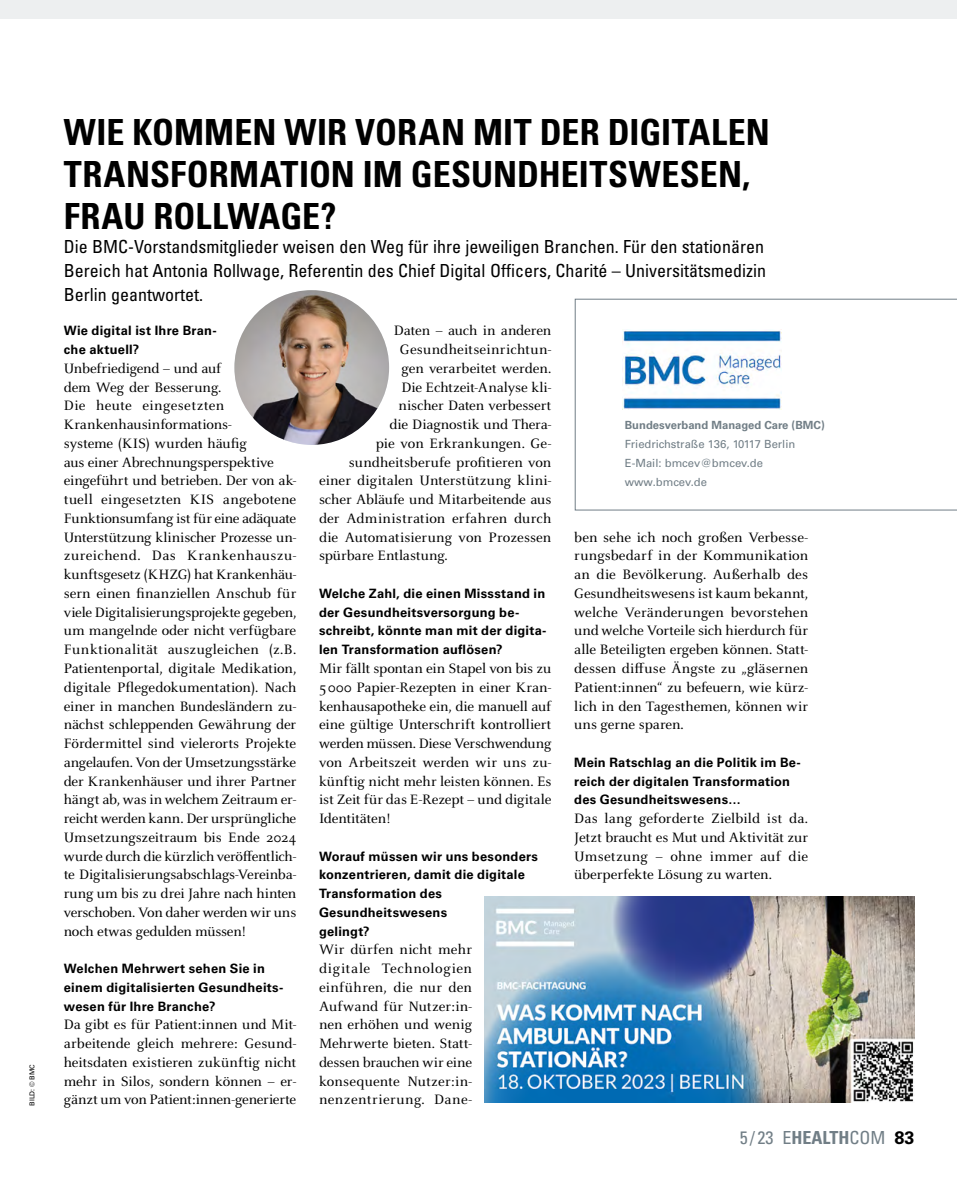
<style>
.page{position:relative;width:957px;height:1191px;background:#fff}
.page>*{position:absolute;margin:0;border:0;box-sizing:border-box;transform-origin:0 0}
.t1{font:700 condensed 36px/42px "Univers LT Std";color:#000}
.t2{font:condensed 18px/24px "Univers LT Std";color:#000}
.t3{font:condensed 18px "Univers LT Std";color:#717e86}
.t4{font:15px/18.8px "Celeste OT";letter-spacing:-.005em;color:#000;text-align:justify}
.t5{font:15px "Celeste OT";letter-spacing:.015em;color:#000}
.t6{font:700 12.9px/18.8px "Univers LT Std";letter-spacing:.02em;color:#000}
.t7{font:11.25px/19.2px "Univers LT Std";color:#717e86}
.t8{font:700 11.25px "Univers LT Std";color:#717e86}
.t9{font:6.75px "Univers LT Std";color:#000}
.s1{font-weight:700}
.s2{font-weight:700;font-stretch:normal;color:#000}
</style>
<div class="page">
<div style="left:0;top:0;width:957px;height:19px;background:#edeff0"></div>
<svg style="left:575px;top:299px;width:382px;height:211px"></svg>
<img style="left:622px;top:329px;width:160px;height:80px">
<img style="left:485px;top:896px;width:429px;height:206px">
<img style="left:234px;top:290px;width:155px;height:155px;border-radius:77px">
<p class="t9" style="left:28px;top:1105px;width:43px;rotate:-90deg">BILD: © BMC</p>
<h1 class="t1" style="left:64px;top:111px;width:707px">WIE KOMMEN WIR VORAN MIT DER DIGITALEN<br>TRANSFORMATION IM GESUNDHEITSWESEN,<br>FRAU ROLLWAGE?</h1>
<p class="t2" style="left:64px;top:234px;width:704px">Die BMC-Vorstandsmitglieder weisen den Weg für ihre jeweiligen Branchen. Für den stationären<br>Bereich hat Antonia Rollwage, Referentin des Chief Digital Officers, Charité – Universitätsmedizin<br>Berlin geantwortet.</p>
<p class="t6" style="left:64px;top:321px;width:154px">Wie digital ist Ihre Bran&shy;che aktuell?</p>
<p class="t4" style="left:64px;top:359px;width:234px;text-align:left">Unbefriedigend – und auf<br>dem Weg der Besserung.<br>Die heute eingesetzten Krankenhausinformations-<br>systeme (KIS) wurden häufig<br>aus einer Abrechnungsperspektive eingeführt und betrieben. Der von ak&shy;tuell eingesetzten KIS angebotene Funktionsumfang ist für eine adäquate Unterstützung klinischer Prozesse un&shy;zureichend. Das Krankenhauszu&shy;kunftsgesetz (KHZG) hat Krankenhäu&shy;sern einen finanziellen Anschub für viele Digitalisierungsprojekte gegeben, um mangelnde oder nicht verfügbare Funktionalität auszugleichen (z.B.<br>Patientenportal, digitale Medikation, digitale Pflegedokumentation). Nach einer in manchen Bundesländern zu&shy;nächst schleppenden Gewährung der Fördermittel sind vielerorts Projekte angelaufen. Von der Umsetzungsstärke der Krankenhäuser und ihrer Partner hängt ab, was in welchem Zeitraum er&shy;reicht werden kann. Der ursprüngliche Umsetzungszeitraum bis Ende 2024 wurde durch die kürzlich veröffentlich&shy;te Digitalisierungsabschlags-Vereinba&shy;rung um bis zu drei Jahre nach hinten verschoben. Von daher werden wir uns noch etwas gedulden müssen!</p>
<p class="t6" style="left:64px;top:959px;width:221px">Welchen Mehrwert sehen Sie in einem digitalisierten Gesundheits&shy;wesen für Ihre Branche?</p>
<p class="t4" style="left:64px;top:1015px;width:234px">Da gibt es für Patient:innen und Mit&shy;arbeitende gleich mehrere: Gesund&shy;heitsdaten existieren zukünftig nicht mehr in Silos, sondern können – er&shy;gänzt um von Patient:innen-generierte</p>
<p class="t4" style="left:394px;top:321px;width:159px">Daten – auch in anderen</p>
<p class="t5" style="left:400px;top:341px;width:153px">Gesundheitseinrichtun-</p>
<p class="t4" style="left:401px;top:359px;width:151px">gen verarbeitet werden.</p>
<p class="t4" style="left:401px;top:377px;width:151px">Die Echtzeit-Analyse kli-</p>
<p class="t4" style="left:398px;top:396px;width:154px">nischer Daten verbessert</p>
<p class="t4" style="left:389px;top:415px;width:164px">die Diagnostik und Thera-</p>
<p class="t4" style="left:376px;top:434px;width:177px">pie von Erkrankungen. Ge-</p>
<p class="t4" style="left:349px;top:452px;width:204px">sundheitsberufe profitieren von</p>
<p class="t4" style="left:319px;top:471px;width:234px">einer digitalen Unterstützung klini-</p>
<p class="t4" style="left:319px;top:490px;width:234px">scher Abläufe und Mitarbeitende aus</p>
<p class="t4" style="left:319px;top:509px;width:234px">der Administration erfahren durch</p>
<p class="t4" style="left:319px;top:527px;width:234px">die Automatisierung von Prozessen</p>
<p class="t4" style="left:319px;top:546px;width:130px">spürbare Entlastung.</p>
<p class="t6" style="left:319px;top:584px;width:229px">Welche Zahl, die einen Missstand in der Gesundheitsversorgung be&shy;schreibt, könnte man mit der digita&shy;len Transformation auflösen?</p>
<p class="t4" style="left:319px;top:659px;width:234px">Mir fällt spontan ein Stapel von bis zu 5000 Papier-Rezepten in einer Kran&shy;kenhausapotheke ein, die manuell auf eine gültige Unterschrift kontrolliert werden müssen. Diese Verschwendung von Arbeitszeit werden wir uns zu&shy;künftig nicht mehr leisten können. Es ist Zeit für das E-Rezept – und digitale Identitäten!</p>
<p class="t6" style="left:319px;top:846px;width:220px">Worauf müssen wir uns besonders konzentrieren, damit die digitale<br>Transformation des<br>Gesundheitswesens<br>gelingt?</p>
<p class="t4" style="left:319px;top:940px;width:155px">Wir dürfen nicht mehr digitale Technologien einführen, die nur den Aufwand für Nutzer:in&shy;nen erhöhen und wenig Mehrwerte bieten. Statt&shy;dessen brauchen wir eine konsequente Nutzer:in&shy;nenzentrierung. Dane-</p>
<p class="t8" style="left:625px;top:418px;width:201px">Bundesverband Managed Care (BMC)</p>
<p class="t7" style="left:625px;top:434px;width:172px">Friedrichstraße 136, 10117 Berlin<br>E-Mail: bmcev@bmcev.de www.bmcev.de</p>
<p class="t4" style="left:574px;top:527px;width:235px">ben sehe ich noch großen Verbesse&shy;rungsbedarf in der Kommunikation an die Bevölkerung. Außerhalb des Gesundheitswesens ist kaum bekannt, welche Veränderungen bevorstehen und welche Vorteile sich hierdurch für alle Beteiligten ergeben können. Statt&shy;dessen diffuse Ängste zu „gläsernen Patient:innen“ zu befeuern, wie kürz&shy;lich in den Tagesthemen, können wir uns gerne sparen.</p>
<p class="t6" style="left:574px;top:753px;width:228px">Mein Ratschlag an die Politik im Be&shy;reich der digitalen Transformation des Gesundheitswesens…</p>
<p class="t4" style="left:574px;top:809px;width:235px">Das lang geforderte Zielbild ist da.<br>Jetzt braucht es Mut und Aktivität zur Umsetzung – ohne immer auf die überperfekte Lösung zu warten.</p>
<p class="t3" style="left:740px;top:1126px;width:176px">5 / 23 E<span class="s1">HEALTH</span>COM <span class="s2">83</span></p>
</div>
